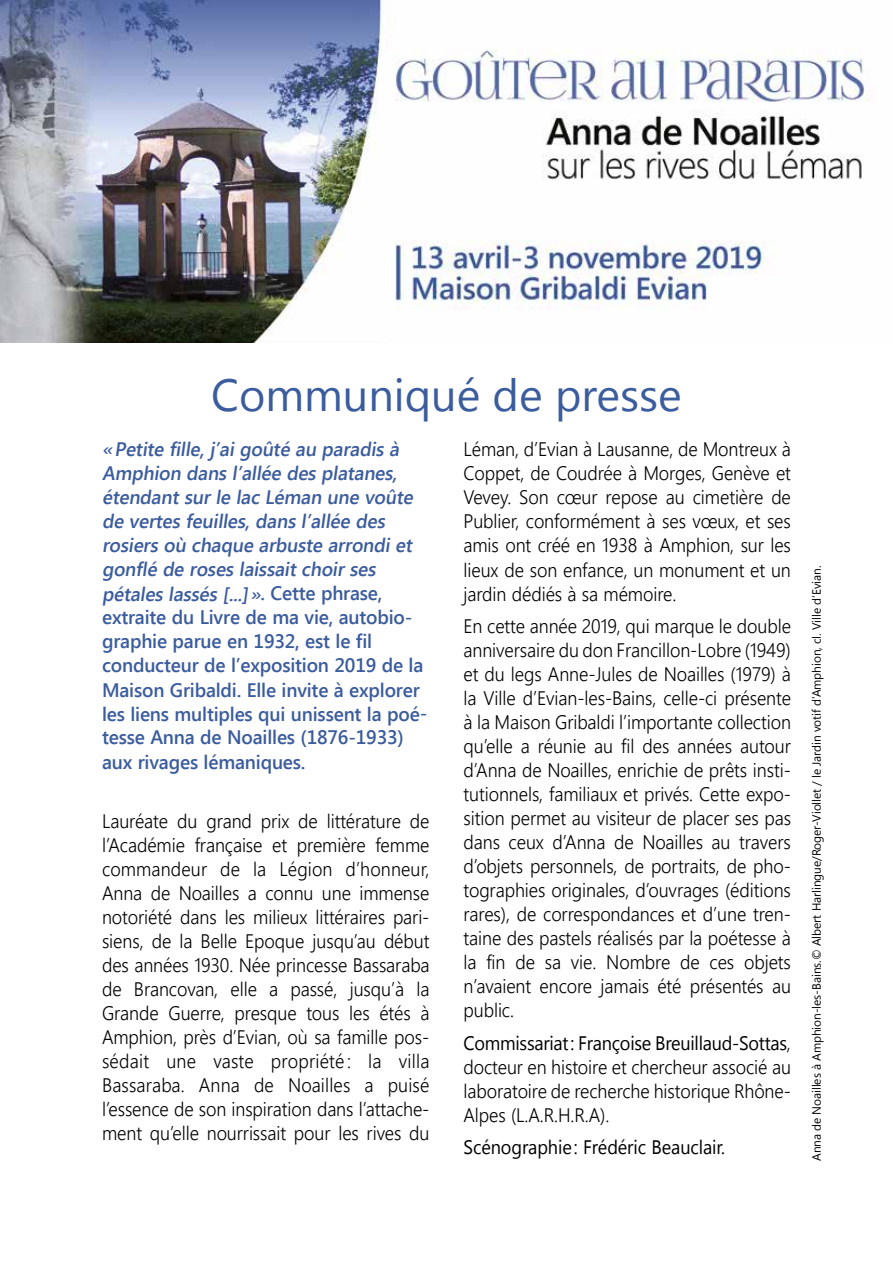
<style>
.page{position:relative;width:893px;height:1263px;background:#fff}
.page>*{position:absolute;margin:0;border:0;box-sizing:border-box;transform-origin:0 0}
.t1{font:45px "Segoe UI";color:#3b5c9d}
.t2{font:300 19.5px/24px "Segoe UI";letter-spacing:-.005em;color:#000;text-align:justify;scale:.93 1}
.t3{font:600 19.5px/24px "Segoe UI";letter-spacing:-.01em;color:#3b5c9d}
.t4{font:19.5px "Segoe UI";letter-spacing:-.005em;color:#000;scale:.93 1}
.t5{font:12px "Segoe UI";letter-spacing:-.005em;color:#000}
.s1{font-weight:400}
</style>
<div class="page">
<img style="left:0;top:0;width:869px;height:342px">
<h1 class="t1" style="left:211px;top:364px;width:472px">Communiqué de presse</h1>
<p class="t3" style="left:102px;top:437px;width:327px">«Petite fille, j ’ai goûté au paradis à Amphion dans l’allée des platanes, étendant sur le lac Léman une voûte de vertes feuilles, dans l’allée des rosiers où chaque arbuste arrondi et gonflé de roses laissait choir ses pétales lassés [...]». C ette p h ra s e, extraite du Livre de ma vie, autobio&shy;graphie parue en 1932, est le fil conducteur de l’exposition 2019 de la Maison Gribaldi. Elle invite à explorer les liens multiples qui unissent la poé&shy;tesse Anna de Noailles (1876-1933) aux rivages lémaniques.</p>
<p class="t2" style="left:102px;top:809px;width:354px">Lauréate du grand prix de littérature de l’Académie française et première femme commandeur de la Légion d’honneur, Anna de Noailles a connu une immense notoriété dans les milieux littéraires pari&shy;siens, de la Belle Epoque jusqu’au début des années 1930. Née princesse Bassaraba de Brancovan, elle a passé, jusqu’à la Grande Guerre, presque tous les étés à Amphion, près d’Evian, où sa famille pos&shy;sédait une vaste propriété : la villa Bassaraba. Anna de Noailles a puisé l’essence de son inspiration dans l’attache&shy;ment qu’elle nourrissait pour les rives du</p>
<p class="t2" style="left:463px;top:437px;width:354px">Léman, d’Evian à Lausanne, de Montreux à Coppet, de Coudrée à Morges, Genève et Vevey. Son cœur repose au cimetière de Publier, conformément à ses vœux, et ses amis ont créé en 1938 à Amphion, sur les lieux de son enfance, un monument et un jardin dédiés à sa mémoire.</p>
<p class="t2" style="left:463px;top:613px;width:354px">En cette année 2019, qui marque le double anniversaire du don Francillon-Lobre (1949) et du legs Anne-Jules de Noailles (1979) à la Ville d’Evian-les-Bains, celle-ci présente à la Maison Gribaldi l’importante collection qu’elle a réunie au fil des années autour d’Anna de Noailles, enrichie de prêts insti&shy;tutionnels, familiaux et privés. Cette expo&shy;sition permet au visiteur de placer ses pas dans ceux d’Anna de Noailles au travers d’objets personnels, de portraits, de pho&shy;tographies originales, d’ouvrages (éditions rares), de correspondances et d’une tren&shy;taine des pastels réalisés par la poétesse à la fin de sa vie. Nombre de ces objets n’avaient encore jamais été présentés au public.</p>
<p class="t2" style="left:463px;top:1030px;width:354px"><span class="s1">Commissariat: Françoise Breuillaud-Sottas</span>, docteur en histoire et chercheur associé au laboratoire de recherche historique Rhône-Alpes (L.A.R.H.R.A).</p>
<p class="t4" style="left:463px;top:1133px;width:283px">Scénographie: Frédéric Beauclair.</p>
<p class="t5" style="left:808px;top:1161px;width:597px;rotate:-90deg">Anna de Noailles à Amphion-les-Bains.© Albert Harlingue/Roger-Viollet / le Jardin votif d’Amphion, cl. Ville d’Evian.</p>
</div>
